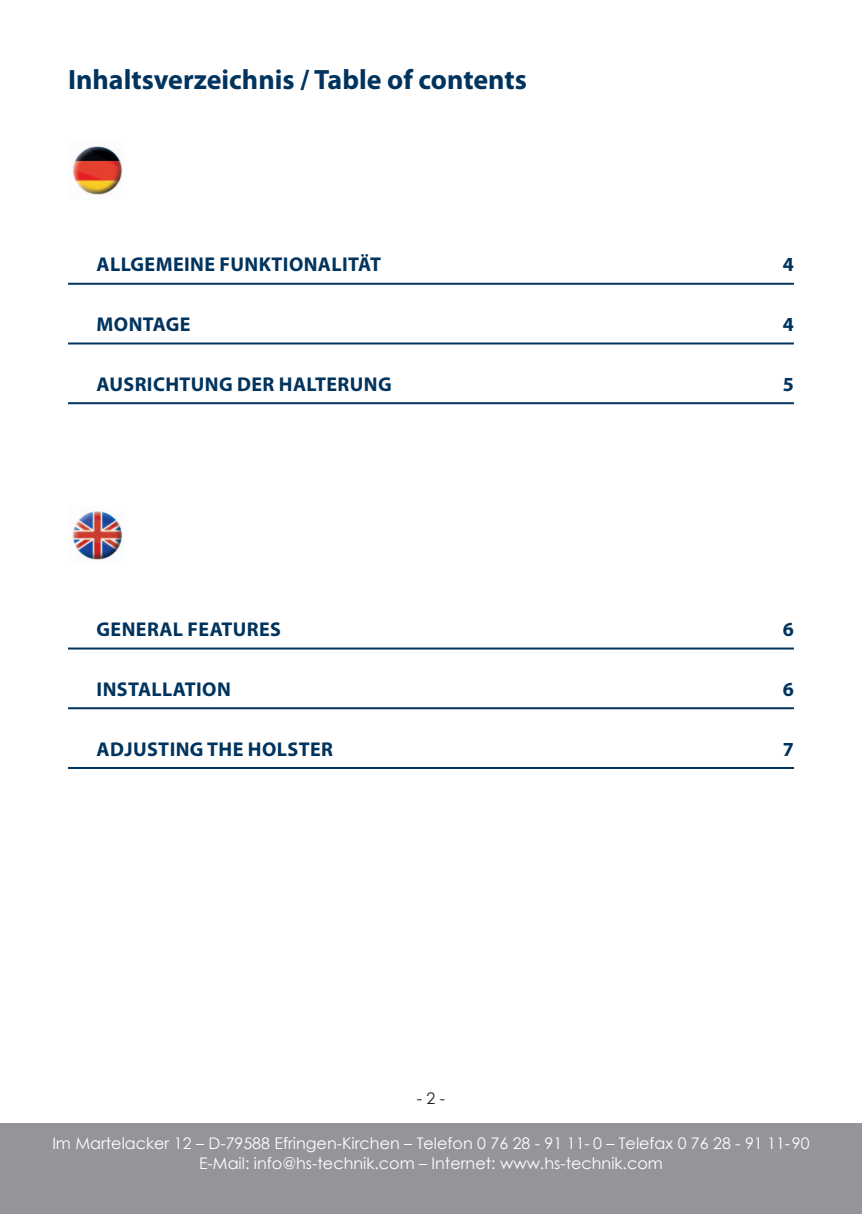
<style>
.page{position:relative;width:862px;height:1214px;background:#fff}
.page>*{position:absolute;margin:0;border:0;box-sizing:border-box;transform-origin:0 0}
.t1{font:700 28px "Myriad Pro";color:#00345e}
.t2{font:700 20px "Myriad Pro";letter-spacing:.02em;color:#00345e}
.t3{font:16px/20px "Century Gothic";color:#fff;text-align:center}
.t4{font:16px "Century Gothic";color:#231f20}
</style>
<div class="page">
<div style="left:0;top:1123px;width:862px;height:90px;background:#939598"></div>
<hr style="left:68px;top:283px;width:726px;height:2px;background:#00345e">
<hr style="left:68px;top:342px;width:726px;height:2px;background:#00345e">
<hr style="left:68px;top:402px;width:726px;height:2px;background:#00345e">
<hr style="left:68px;top:647px;width:726px;height:2px;background:#00345e">
<hr style="left:68px;top:707px;width:726px;height:2px;background:#00345e">
<hr style="left:68px;top:766px;width:726px;height:2px;background:#00345e">
<img style="left:72px;top:146px;width:51px;height:49px">
<img style="left:72px;top:511px;width:51px;height:49px">
<h1 class="t1" style="left:68px;top:61px;width:460px">Inhaltsverzeichnis / Table of contents</h1>
<p class="t2" style="left:97px;top:251px;width:286px">ALLGEMEINE FUNKTIONALITÄT</p>
<p class="t2" style="left:783px;top:251px;width:13px">4</p>
<p class="t2" style="left:97px;top:311px;width:95px">MONTAGE</p>
<p class="t2" style="left:783px;top:311px;width:13px">4</p>
<p class="t2" style="left:97px;top:371px;width:297px">AUSRICHTUNG DER HALTERUNG</p>
<p class="t2" style="left:783px;top:371px;width:13px">5</p>
<p class="t2" style="left:97px;top:616px;width:186px">GENERAL FEATURES</p>
<p class="t2" style="left:783px;top:616px;width:13px">6</p>
<p class="t2" style="left:97px;top:676px;width:136px">INSTALLATION</p>
<p class="t2" style="left:783px;top:676px;width:13px">6</p>
<p class="t2" style="left:97px;top:735px;width:238px">ADJUSTING THE HOLSTER</p>
<p class="t2" style="left:783px;top:735px;width:13px">7</p>
<p class="t4" style="left:417px;top:1087px;width:30px">- 2 -</p>
<p class="t3" style="left:52px;top:1132px;width:759px">Im Martelacker 12 – D-79588 Efringen-Kirchen – Telefon 0 76 28 - 91 11- 0 – Telefax 0 76 28 - 91 11-90<br>E-Mail: info@hs-technik.com – Internet: www.hs-technik.com</p>
</div>
